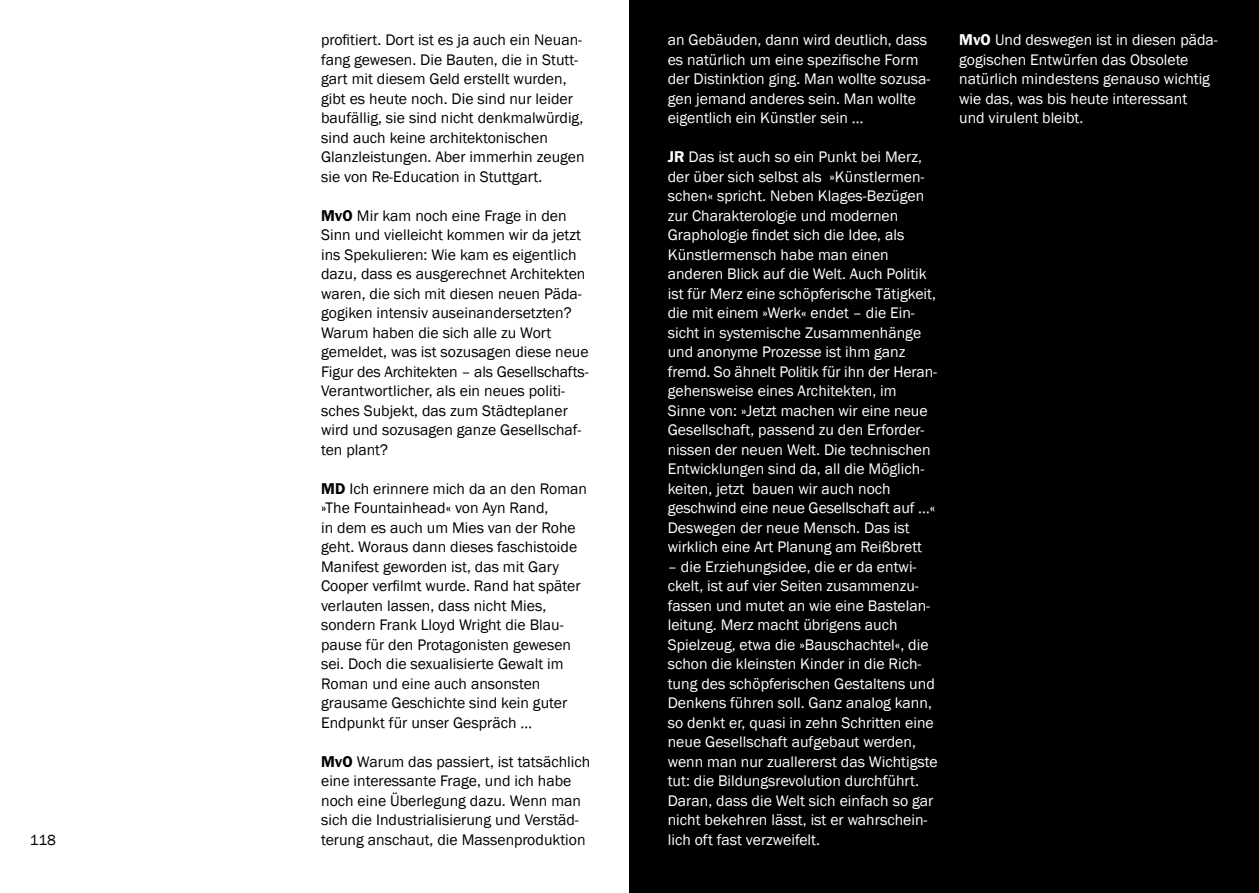
<style>
.page{position:relative;width:1259px;height:893px;background:#fff}
.page>*{position:absolute;margin:0;border:0;box-sizing:border-box;transform-origin:0 0}
.Franklin{font:15.75px/19.5px "Franklin Gothic";color:#fff}
.Franklin-2{font:15.75px/19.5px "Franklin Gothic";color:#000}
.t1{font:15px "Franklin Gothic";color:#000}
.s1{font-weight:600}
</style>
<div class="page">
<div style="left:629px;top:0;width:630px;height:893px;background:#000"></div>
<p class="t1" style="left:30px;top:830px;width:28px">118</p>
<p class="Franklin-2" style="left:321px;top:30px;width:265px">profitiert. Dort ist es ja auch ein Neuan&shy;fang gewesen. Die Bauten, die in Stutt&shy;gart mit diesem Geld erstellt wurden, gibt es heute noch. Die sind nur leider baufällig, sie sind nicht denkmalwürdig, sind auch keine architektonischen Glanzleistungen. Aber immerhin zeugen sie von Re-Education in Stuttgart.</p>
<p class="Franklin-2" style="left:321px;top:206px;width:269px"><span class="s1">MvO</span> Mir kam noch eine Frage in den Sinn und vielleicht kommen wir da jetzt ins Spekulieren: Wie kam es eigentlich dazu, dass es ausgerechnet Architekten waren, die sich mit diesen neuen Päda&shy;gogiken intensiv auseinandersetzten?<br>Warum haben die sich alle zu Wort gemeldet, was ist sozusagen diese neue Figur des Architekten – als Gesellschafts-Verantwortlicher, als ein neues politi&shy;sches Subjekt, das zum Städteplaner wird und sozusagen ganze Gesellschaf&shy;ten plant?</p>
<p class="Franklin-2" style="left:321px;top:479px;width:267px"><span class="s1">MD</span> Ich erinnere mich da an den Roman »The Fountainhead« von Ayn Rand,<br>in dem es auch um Mies van der Rohe geht. Woraus dann dieses faschistoide Manifest geworden ist, das mit Gary Cooper verfilmt wurde. Rand hat später verlauten lassen, dass nicht Mies, sondern Frank Lloyd Wright die Blau&shy;pause für den Protagonisten gewesen sei. Doch die sexualisierte Gewalt im Roman und eine auch ansonsten grausame Geschichte sind kein guter Endpunkt für unser Gespräch …</p>
<p class="Franklin-2" style="left:321px;top:752px;width:271px"><span class="s1">MvO</span> Warum das passiert, ist tatsächlich eine interessante Frage, und ich habe noch eine Überlegung dazu. Wenn man sich die Industrialisierung und Verstäd&shy;terung anschaut, die Massenproduktion</p>
<p class="Franklin" style="left:668px;top:30px;width:264px">an Gebäuden, dann wird deutlich, dass es natürlich um eine spezifische Form der Distinktion ging. Man wollte sozusa&shy;gen jemand anderes sein. Man wollte eigentlich ein Künstler sein …</p>
<p class="Franklin" style="left:668px;top:147px;width:270px"><span class="s1">JR</span> Das ist auch so ein Punkt bei Merz, der über sich selbst als »Künstlermen&shy;schen« spricht. Neben Klages-Bezügen zur Charakterologie und modernen Graphologie findet sich die Idee, als Künstlermensch habe man einen anderen Blick auf die Welt. Auch Politik ist für Merz eine schöpferische Tätigkeit, die mit einem »Werk« endet – die Ein&shy;sicht in systemische Zusammenhänge und anonyme Prozesse ist ihm ganz fremd. So ähnelt Politik für ihn der Heran&shy;gehensweise eines Architekten, im Sinne von: »Jetzt machen wir eine neue Gesellschaft, passend zu den Erforder&shy;nissen der neuen Welt. Die technischen Entwicklungen sind da, all die Möglich&shy;keiten, jetzt bauen wir auch noch geschwind eine neue Gesellschaft auf …« Deswegen der neue Mensch. Das ist wirklich eine Art Planung am Reißbrett</p>
<p class="Franklin" style="left:668px;top:557px;width:271px">– die Erziehungsidee, die er da entwi&shy;ckelt, ist auf vier Seiten zusammenzu&shy;fassen und mutet an wie eine Bastelan&shy;leitung. Merz macht übrigens auch Spielzeug, etwa die »Bauschachtel«, die schon die kleinsten Kinder in die Rich&shy;tung des schöpferischen Gestaltens und Denkens führen soll. Ganz analog kann, so denkt er, quasi in zehn Schritten eine neue Gesellschaft aufgebaut werden, wenn man nur zuallererst das Wichtigste tut: die Bildungsrevolution durchführt.<br>Daran, dass die Welt sich einfach so gar nicht bekehren lässt, ist er wahrschein&shy;lich oft fast verzweifelt.</p>
<p class="Franklin" style="left:959px;top:30px;width:260px"><span class="s1">MvO</span> Und deswegen ist in diesen päda&shy;gogischen Entwürfen das Obsolete natürlich mindestens genauso wichtig wie das, was bis heute interessant<br>und virulent bleibt.</p>
</div>
